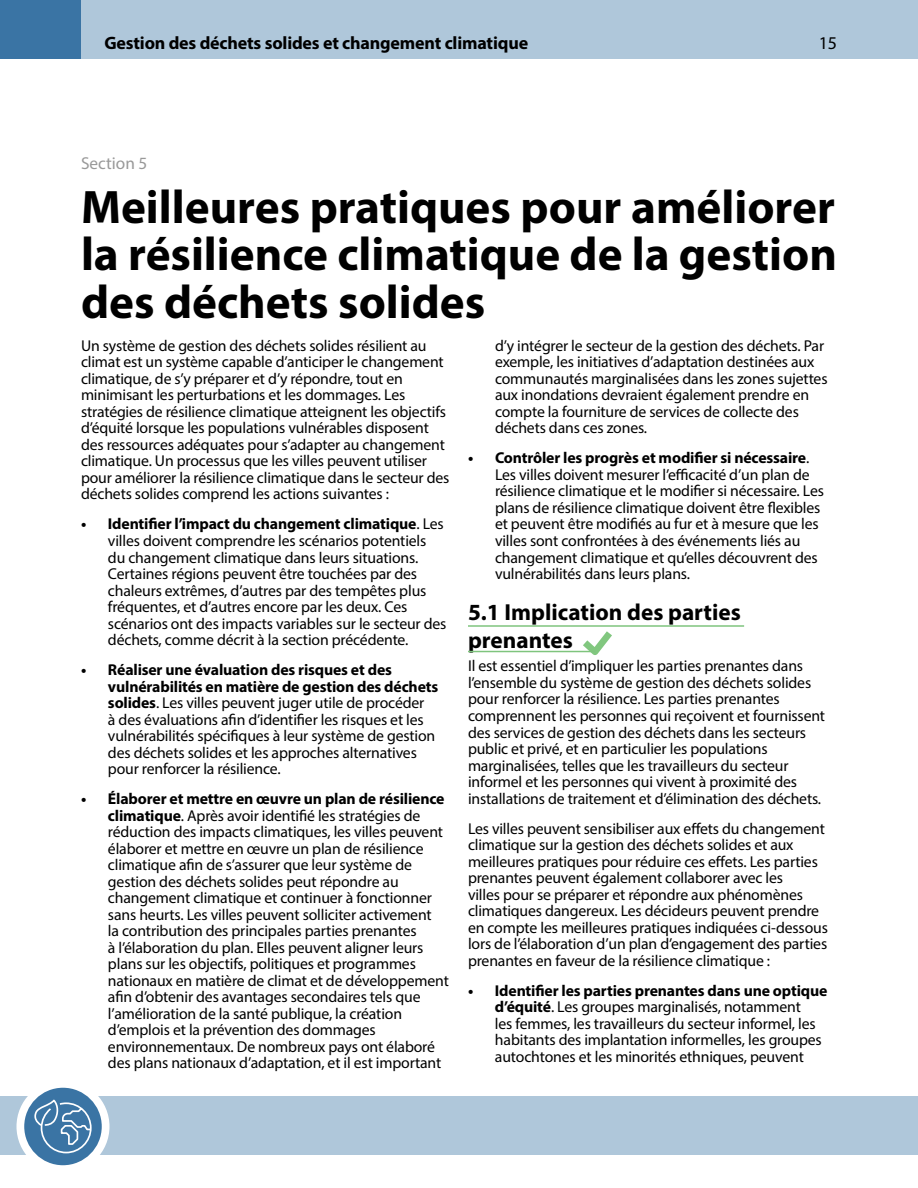
<style>
.page{position:relative;width:918px;height:1188px;background:#fff}
.page>*{position:absolute;margin:0;border:0;box-sizing:border-box;transform-origin:0 0}
.t1{font:700 47.25px/47.2px "Myriad Pro";color:#000;text-align:justify}
.t2{font:700 23.25px/27.9px "Myriad Pro";color:#000}
.t3{font:700 18px "Myriad Pro";letter-spacing:-.01em;color:#000}
.t4{font:18px "Myriad Pro";color:#000}
.t5{font:17.25px "Myriad Pro";color:#999}
.t6{font:15.75px/16.5px "Myriad Pro";letter-spacing:-.01em;color:#000}
.s1{font-weight:700}
</style>
<div class="page">
<div style="left:0;top:1096px;width:918px;height:58px;background:#afc7da"></div>
<div style="left:81px;top:0;width:837px;height:58px;background:#afc7da"></div>
<div style="left:0;top:0;width:81px;height:58px;background:#3a74a4"></div>
<div style="left:16px;top:1080px;width:94px;height:93px;background:#fff;border-radius:50%"></div>
<div style="left:24px;top:1088px;width:78px;height:77px;background:#3a74a4;border-radius:50%"></div>
<svg style="left:34px;top:1098px;width:58px;height:56px"></svg>
<hr style="left:468px;top:625px;width:276px;height:2px;background:#7fc47d">
<svg style="left:583px;top:631px;width:29px;height:24px"></svg>
<hr style="left:468px;top:651px;width:127px;height:1px;background:#7fc47d">
<p class="t3" style="left:104px;top:31px;width:425px">Gestion des déchets solides et changement climatique</p>
<p class="t4" style="left:819px;top:32px;width:20px">15</p>
<p class="t5" style="left:81px;top:153px;width:68px">Section 5</p>
<h1 class="t1" style="left:81px;top:182px;width:758px">Meilleures pratiques pour améliorer la résilience climatique de la gestion des déchets solides</h1>
<p class="t6" style="left:81px;top:337px;width:370px">Un système de gestion des déchets solides résilient au climat est un système capable d’anticiper le changement climatique, de s’y préparer et d’y répondre, tout en minimisant les perturbations et les dommages. Les stratégies de résilience climatique atteignent les objectifs d’équité lorsque les populations vulnérables disposent des ressources adéquates pour s’adapter au changement climatique. Un processus que les villes peuvent utiliser pour améliorer la résilience climatique dans le secteur des déchets solides comprend les actions suivantes :</p>
<p class="t6" style="left:108px;top:516px;width:340px;text-indent:-27px"><span class="s1">• Identifer l’impact du changement climatique</span>. Les villes doivent comprendre les scénarios potentiels du changement climatique dans leurs situations.<br>Certaines régions peuvent être touchées par des chaleurs extrêmes, d’autres par des tempêtes plus fréquentes, et d’autres encore par les deux. Ces scénarios ont des impacts variables sur le secteur des déchets, comme décrit à la section précédente.</p>
<p class="t6" style="left:108px;top:661px;width:332px;text-indent:-27px"><span class="s1">• Réaliser une évaluation des risques et des vulnérabilités en matière de gestion des déchets solides</span>. Les villes peuvent juger utile de procéder<br>à des évaluations afn d’identifer les risques et les vulnérabilités spécifques à leur système de gestion des déchets solides et les approches alternatives pour renforcer la résilience.</p>
<p class="t6" style="left:108px;top:790px;width:342px;text-indent:-27px"><span class="s1">• Élaborer et mettre en œuvre un plan de résilience climatique</span>. Après avoir identifé les stratégies de réduction des impacts climatiques, les villes peuvent élaborer et mettre en œuvre un plan de résilience climatique afn de s’assurer que leur système de gestion des déchets solides peut répondre au changement climatique et continuer à fonctionner sans heurts. Les villes peuvent solliciter activement<br>la contribution des principales parties prenantes<br>à l’élaboration du plan. Elles peuvent aligner leurs plans sur les objectifs, politiques et programmes nationaux en matière de climat et de développement afn d’obtenir des avantages secondaires tels que l’amélioration de la santé publique, la création d’emplois et la prévention des dommages environnementaux. De nombreux pays ont élaboré des plans nationaux d’adaptation, et il est important</p>
<p class="t6" style="left:495px;top:337px;width:334px">d’y intégrer le secteur de la gestion des déchets. Par exemple, les initiatives d’adaptation destinées aux communautés marginalisées dans les zones sujettes aux inondations devraient également prendre en compte la fourniture de services de collecte des déchets dans ces zones.</p>
<p class="t6" style="left:495px;top:450px;width:330px;text-indent:-27px"><span class="s1">• Contrôler les progrès et modifer si nécessaire</span>.<br>Les villes doivent mesurer l’efcacité d’un plan de résilience climatique et le modifer si nécessaire. Les plans de résilience climatique doivent être fexibles et peuvent être modifés au fur et à mesure que les villes sont confrontées à des événements liés au changement climatique et qu’elles découvrent des vulnérabilités dans leurs plans.</p>
<p class="t2" style="left:468px;top:598px;width:274px">5.1 Implication des parties prenantes</p>
<p class="t6" style="left:468px;top:658px;width:359px">Il est essentiel d’impliquer les parties prenantes dans l’ensemble du système de gestion des déchets solides pour renforcer la résilience. Les parties prenantes comprennent les personnes qui reçoivent et fournissent des services de gestion des déchets dans les secteurs public et privé, et en particulier les populations marginalisées, telles que les travailleurs du secteur informel et les personnes qui vivent à proximité des installations de traitement et d’élimination des déchets.</p>
<p class="t6" style="left:468px;top:820px;width:361px">Les villes peuvent sensibiliser aux efets du changement climatique sur la gestion des déchets solides et aux meilleures pratiques pour réduire ces efets. Les parties prenantes peuvent également collaborer avec les<br>villes pour se préparer et répondre aux phénomènes climatiques dangereux. Les décideurs peuvent prendre en compte les meilleures pratiques indiquées ci-dessous lors de l’élaboration d’un plan d’engagement des parties prenantes en faveur de la résilience climatique :</p>
<p class="t6" style="left:495px;top:982px;width:334px;text-indent:-27px"><span class="s1">• Identifer les parties prenantes dans une optique d’équité</span>. Les groupes marginalisés, notamment<br>les femmes, les travailleurs du secteur informel, les habitants des implantation informelles, les groupes autochtones et les minorités ethniques, peuvent</p>
</div>
